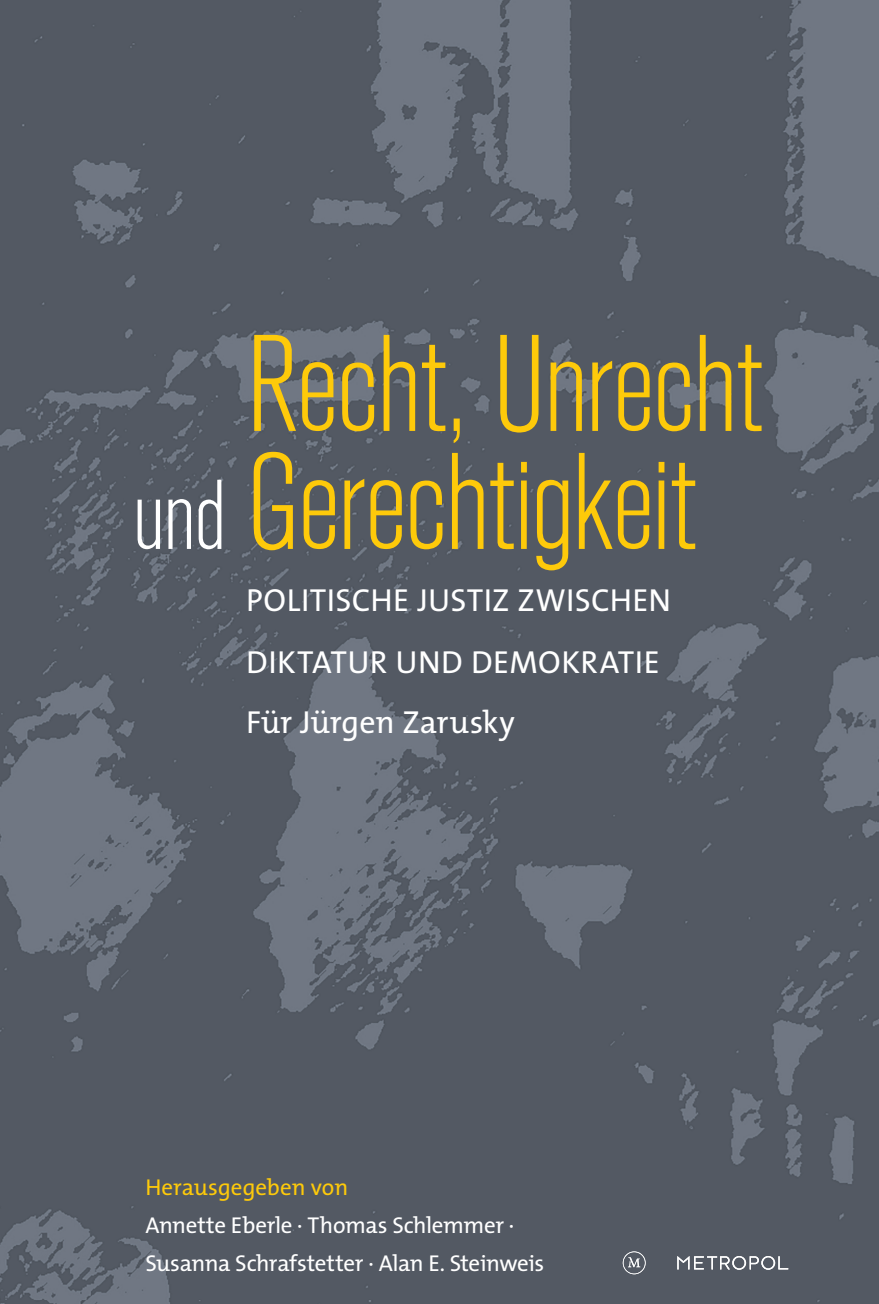
<style>
.page{position:relative;width:879px;height:1304px;background:#fff}
.page>*{position:absolute;margin:0;border:0;box-sizing:border-box;transform-origin:0 0}
.t1{font:300 condensed 136px/118px "Akzidenz Grotesk BQ";letter-spacing:-.015em;color:#feca0a}
.t2{font:32px/61px "The Mix";letter-spacing:.01em;color:#fff}
.t3{font:23px/38px "The Mix";letter-spacing:-.015em;color:#fff}
.t4{font:23px "The Mix";color:#feca0a}
.s1{font-size:98px;color:#fff}
</style>
<div class="page">
<img style="left:0;top:0;width:879px;height:1304px">
<svg style="left:623px;top:1251px;width:22px;height:23px"></svg>
<svg style="left:677px;top:1256px;width:111px;height:14px"></svg>
<h1 class="t1" style="left:133px;top:329px;width:631px;text-indent:113px">Recht, Unrecht <span class="s1">und</span> Gerechtigkeit</h1>
<h2 class="t2" style="left:246px;top:569px;width:426px">POLITISCHE JUSTIZ ZWISCHEN<br>DIKTATUR UND DEMOKRATIE<br>Für Jürgen Zarusky</h2>
<p class="t4" style="left:145px;top:1168px;width:204px">Herausgegeben von</p>
<p class="t3" style="left:145px;top:1206px;width:400px">Annette Eberle · Thomas Schlemmer ·<br>Susanna Schrafstetter · Alan E. Steinweis</p>
</div>
